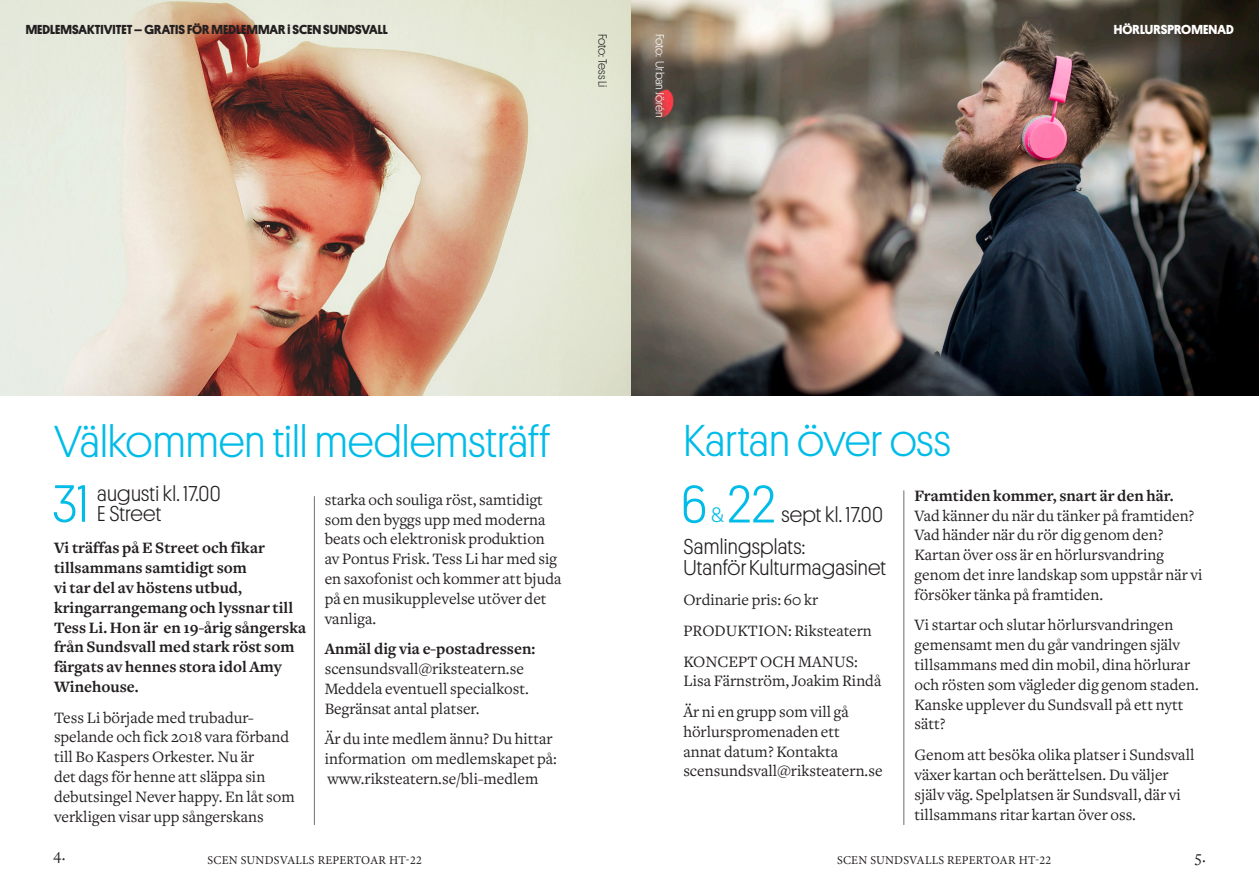
<style>
.page{position:relative;width:1259px;height:893px;background:#fff}
.page>*{position:absolute;margin:0;border:0;box-sizing:border-box;transform-origin:0 0}
.när_var_hur{font:52.8px "Stage Sans";color:#02bce8}
.Rubrik{font:45px "Stage Sans";color:#02bce8}
.Brödtext{font:21.6px/20.4px "Stage Sans";letter-spacing:.01em;color:#231f20}
.när_var_hur-2{font:21.6px/20.4px "Stage Sans";letter-spacing:.01em;color:#231f20}
.när_var_hur-3{font:21px "Stage Sans";color:#02bce8}
.Brödtext-2{font:16.5px/19.8px "Curtain Serif";color:#231f20}
.Brödtext-3{font:700 16.5px/19.8px "Curtain Serif";color:#231f20}
.Paginering{font:16.5px "Curtain Serif";color:#231f20}
.Brödtext-4{font:700 13.05px "Stage Sans";color:#231f20}
.när_var_hur-4{font:700 13.05px "Stage Sans";letter-spacing:.01em;color:#fff}
.när_var_hur-5{font:12px "Minion Pro";letter-spacing:.02em;color:#231f20}
.Foto{font:12px "Stage Sans";color:#fff}
.Foto-2{font:12px "Stage Sans";letter-spacing:-.005em;color:#231f20}
.s1{font-weight:700}
</style>
<div class="page">
<img style="left:631px;top:0;width:628px;height:395px">
<img style="left:0;top:0;width:631px;height:396px">
<hr style="left:903px;top:490px;width:1px;height:335px;background:#231f20">
<hr style="left:314px;top:496px;width:1px;height:329px;background:#231f20">
<p class="Brödtext-4" style="left:26px;top:20px;width:363px">MEDLEMSAKTIVITET – GRATIS FÖR MEDLEMMAR i SCEN SUNDSVALL</p>
<p class="Foto-2" style="left:611px;top:34px;width:55px;rotate:90deg">Foto: Tess Li</p>
<p class="Foto" style="left:668px;top:34px;width:85px;rotate:90deg">Foto: Urban Jörén</p>
<p class="när_var_hur-4" style="left:1113px;top:20px;width:122px">HÖRLURSPROMENAD</p>
<p class="Rubrik" style="left:54px;top:409px;width:498px">Välkommen till medlemsträff</p>
<p class="när_var_hur" style="left:53px;top:466px;width:37px">31</p>
<p class="när_var_hur-2" style="left:97px;top:482px;width:125px">augusti kl. 17.00<br>E Street</p>
<p class="Brödtext-2" style="left:325px;top:490px;width:238px">starka och souliga röst, samtidigt som den byggs upp med moderna beats och elektronisk produktion av Pontus Frisk. Tess Li har med sig en saxofonist och kommer att bjuda på en musikupplevelse utöver det vanliga.</p>
<p class="Brödtext-2" style="left:325px;top:639px;width:212px"><span class="s1">Anmäl dig via e-postadressen: </span>scensundsvall@riksteatern.se<br>Meddela eventuell specialkost.<br>Begränsat antal platser.</p>
<p class="Brödtext-2" style="left:325px;top:729px;width:234px">Är du inte medlem ännu? Du hittar information om medlemskapet på: www.riksteatern.se/bli-medlem</p>
<p class="Brödtext-3" style="left:54px;top:538px;width:254px">Vi träffas på E Street och fikar tillsammans samtidigt som<br>vi tar del av höstens utbud, kringarrangemang och lyssnar till<br>Tess Li. Hon är en 19-årig sångerska från Sundsvall med stark röst som färgats av hennes stora idol Amy<br>Winehouse.</p>
<p class="Brödtext-2" style="left:54px;top:708px;width:242px">Tess Li började med trubadur&shy;spelande och fick 2018 vara förband till Bo Kaspers Orkester. Nu är<br>det dags för henne att släppa sin debutsingel Never happy. En låt som verkligen visar upp sångerskans</p>
<p class="Rubrik" style="left:683px;top:408px;width:269px">Kartan över oss</p>
<p class="när_var_hur" style="left:681px;top:466px;width:96px">6 22</p>
<p class="Brödtext-2" style="left:914px;top:486px;width:289px"><span class="s1">Framtiden kommer, snart är den här.<br></span>Vad känner du när du tänker på framtiden?<br>Vad händer när du rör dig genom den?<br>Kartan över oss är en hörlursvandring genom det inre landskap som uppstår när vi försöker tänka på framtiden.</p>
<p class="Brödtext-2" style="left:914px;top:616px;width:286px">Vi startar och slutar hörlursvandringen gemensamt men du går vandringen själv tillsammans med din mobil, dina hörlurar och rösten som vägleder dig genom staden.<br>Kanske upplever du Sundsvall på ett nytt sätt?</p>
<p class="Brödtext-2" style="left:914px;top:745px;width:281px">Genom att besöka olika platser i Sundsvall växer kartan och berättelsen. Du väljer själv väg. Spelplatsen är Sundsvall, där vi tillsammans ritar kartan över oss.</p>
<p class="när_var_hur-3" style="left:711px;top:500px;width:14px">&amp;</p>
<p class="när_var_hur-2" style="left:781px;top:503px;width:103px">sept kl. 17.00</p>
<p class="Brödtext" style="left:683px;top:535px;width:204px">Samlingsplats:<br>Utanför Kulturmagasinet</p>
<p class="Brödtext-2" style="left:683px;top:585px;width:190px;line-height:30.6px">Ordinarie pris: 60 kr<br>PRODUKTION: Riksteatern<br>KONCEPT OCH MANUS:</p>
<p class="Brödtext-2" style="left:683px;top:666px;width:199px;line-height:30.6px">Lisa Färnström, Joakim Rindå<br>Är ni en grupp som vill gå</p>
<p class="Brödtext-2" style="left:683px;top:722px;width:201px">hörlurspromenaden ett<br>annat datum? Kontakta scensundsvall@riksteatern.se</p>
<p class="Paginering" style="left:54px;top:846px;width:13px">4.</p>
<p class="när_var_hur-5" style="left:208px;top:852px;width:216px">SCEN SUNDSVALLS REPERTOAR HT-22</p>
<p class="när_var_hur-5" style="left:837px;top:852px;width:216px">SCEN SUNDSVALLS REPERTOAR HT-22</p>
<p class="Paginering" style="left:1194px;top:848px;width:13px">5.</p>
</div>
